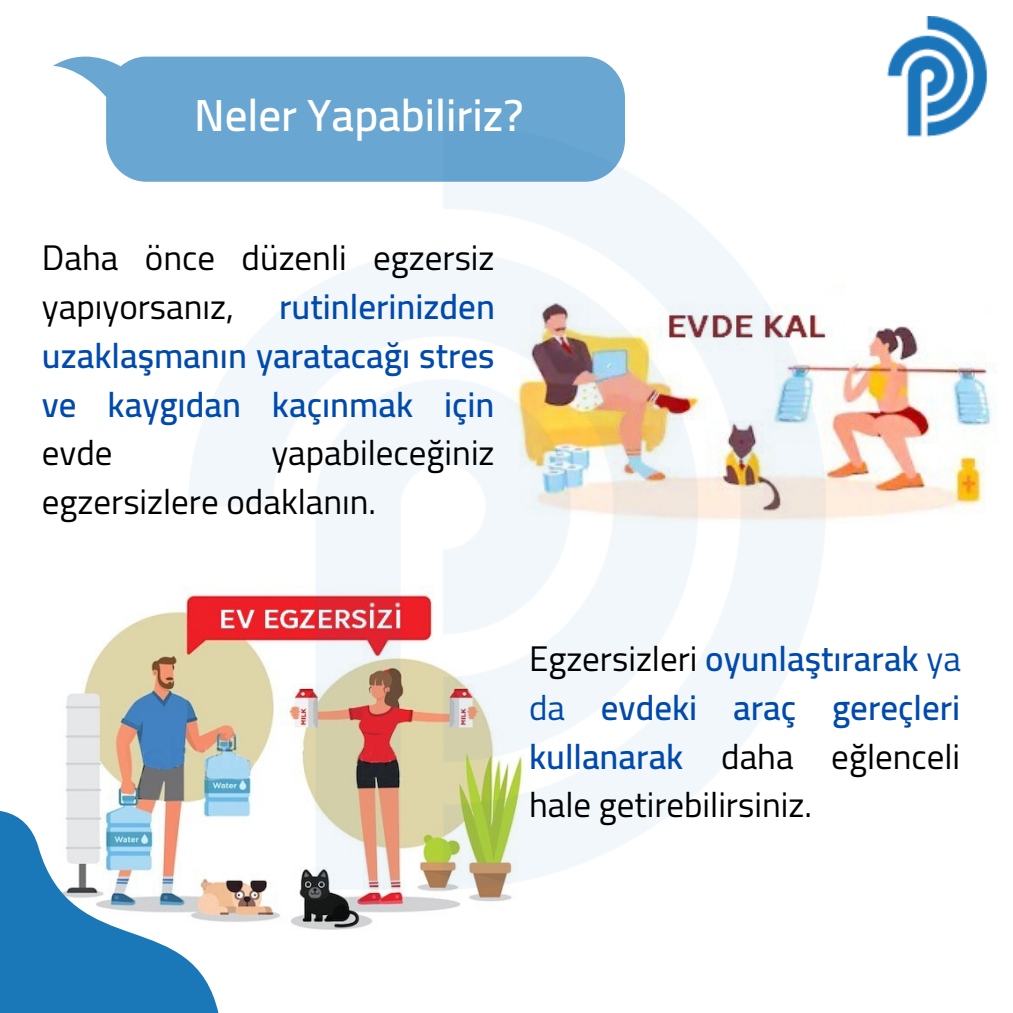
<style>
.page{position:relative;width:1013px;height:1013px;background:#fff}
.page>*{position:absolute;margin:0;border:0;box-sizing:border-box;transform-origin:0 0}
.t1{font:600 45px "Cairo";color:#fff}
.t2{font:35px/48.8px "Cairo";color:#000}
.t3{font:600 35px/48.8px "Cairo";color:#004aad;text-align:justify}
.s1{font-weight:600;color:#004aad}
.s2{color:#004aad}
</style>
<div class="page">
<img style="left:825px;top:326px;width:167px;height:195px">
<img style="left:65px;top:597px;width:447px;height:333px">
<img style="left:188px;top:171px;width:637px;height:718px">
<img style="left:887px;top:17px;width:101px;height:119px">
<svg style="left:0;top:810px;width:224px;height:202px"></svg>
<svg style="left:53px;top:56px;width:572px;height:126px;background:#78aed5"></svg>
<p class="t1" style="left:194px;top:89px;width:331px">Neler Yapabiliriz?</p>
<p class="t2" style="left:42px;top:234px;width:454px">Daha önce düzenli egzersiz yapıyorsanız,</p>
<p class="t3" style="left:42px;top:283px;width:454px;text-indent:237px">rutinlerinizden uzaklaşmanın yaratacağı stres ve kaygıdan kaçınmak için</p>
<p class="t2" style="left:42px;top:429px;width:72px">evde</p>
<p class="t2" style="left:42px;top:429px;width:454px;text-indent:229px">yapabileceğiniz egzersizlere odaklanın.</p>
<p class="t2" style="left:529px;top:634px;width:433px;text-align:justify">Egzersizleri <span class="s1">oyunlaştırarak</span> <span class="s2">ya da</span> <span class="s1">evdeki araç gereçleri kullanarak</span> daha eğlenceli hale getirebilirsiniz.</p>
</div>
